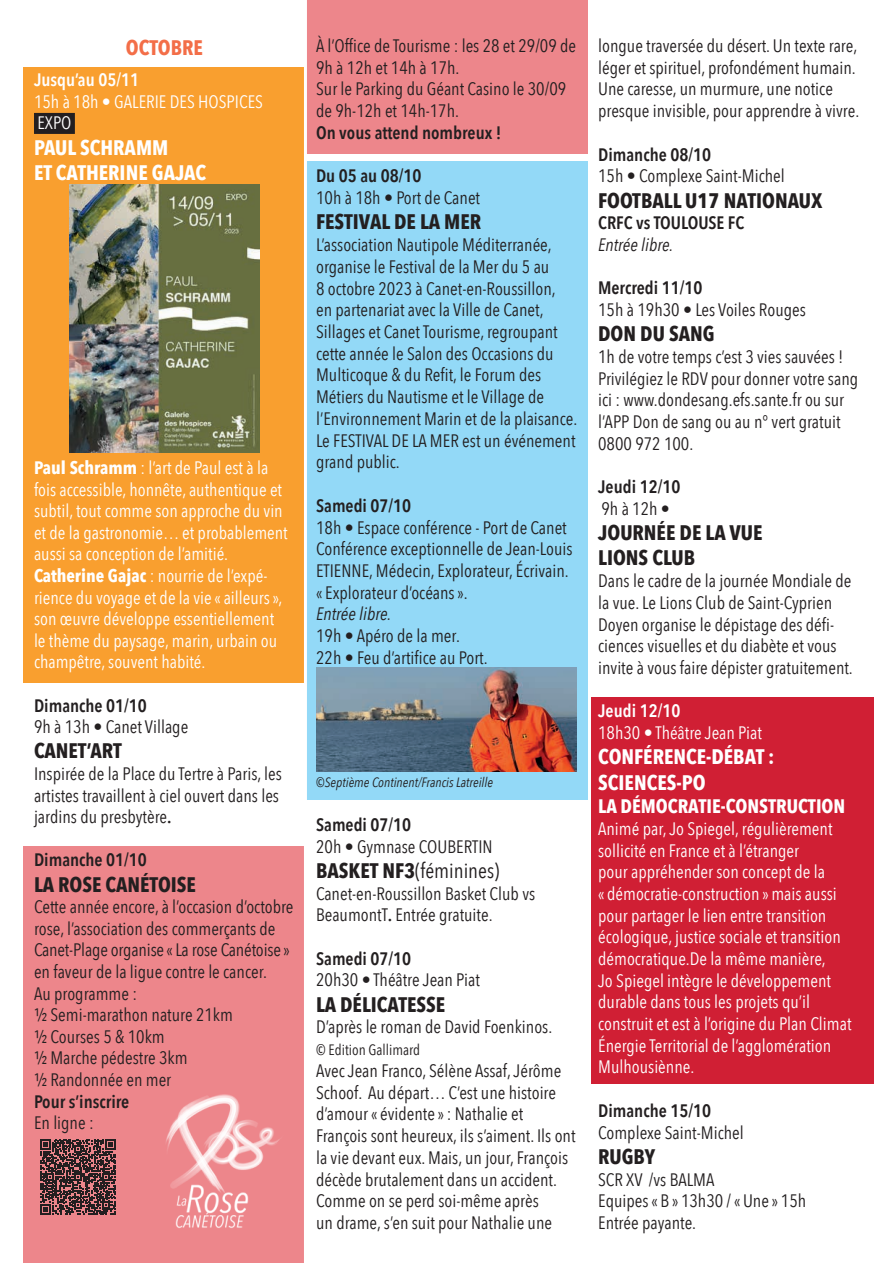
<style>
.page{position:relative;width:893px;height:1263px;background:#fff}
.page>*{position:absolute;margin:0;border:0;box-sizing:border-box;transform-origin:0 0}
.t1{font:700 21px/25.3px "Avenir Next Condensed";color:#231f20}
.t2{font:700 21px/25.2px "Avenir Next Condensed";color:#fff}
.t3{font:21px "Avenir Next Condensed";color:#231f20}
.t4{font:700 21px "Avenir Next Condensed";color:#f36e48}
.t5{font:700 19.5px "Avenir Next Condensed";color:#fff}
.t6{font:18px/21.8px "Avenir Next Condensed";color:#231f20}
.t7{font:18px/21.8px "Avenir Next Condensed";color:#fff}
.t8{font:600 18px "Avenir Next Condensed";color:#231f20}
.t9{font:italic 18px "Avenir Next Condensed";color:#231f20}
.t10{font:600 18px "Avenir Next Condensed";color:#fff}
.t11{font:15px "Avenir Next Condensed";color:#231f20}
.t12{font:italic 13.5px "Avenir Next Condensed";color:#231f20}
.s1{font-weight:700}
.s2{font-weight:600}
</style>
<div class="page">
<div style="left:23px;top:67px;width:282px;height:615px;background:#f99f2f"></div>
<div style="left:23px;top:846px;width:282px;height:417px;background:#ed868b"></div>
<div style="left:305px;top:0;width:282px;height:153px;background:#ed868b"></div>
<div style="left:305px;top:161px;width:282px;height:638px;background:#93d9f7"></div>
<div style="left:592px;top:697px;width:282px;height:387px;background:#d01f34"></div>
<hr style="left:304px;top:0;width:3px;height:1263px;background:#fff">
<img style="left:166px;top:1094px;width:114px;height:134px">
<div style="left:34px;top:113px;width:41px;height:21px;background:#231f20"></div>
<img style="left:70px;top:184px;width:189px;height:268px">
<svg style="left:40px;top:1139px;width:76px;height:76px"></svg>
<img style="left:316px;top:667px;width:261px;height:104px">
<p class="t4" style="left:126px;top:35px;width:78px">OCTOBRE</p>
<p class="t10" style="left:34px;top:64px;width:107px">Jusqu’au 05/11</p>
<p class="t7" style="left:34px;top:90px;width:230px">15h à 18h • GALERIE DES HOSPICES<br>EXPO</p>
<p class="t2" style="left:34px;top:135px;width:174px">PAUL SCHRAMM<br>ET CATHERINE GAJAC</p>
<p class="t7" style="left:34px;top:456px;width:255px"><span class="s1">Paul Schramm</span> : l’art de Paul est à la fois accessible, honnête, authentique et subtil, tout comme son approche du vin et de la gastronomie… et probablement aussi sa conception de l’amitié.<br><span class="s1">Catherine Gajac</span> : nourrie de l’expé&shy;rience du voyage et de la vie « ailleurs », son œuvre développe essentiellement le thème du paysage, marin, urbain ou champêtre, souvent habité.</p>
<p class="t8" style="left:34px;top:690px;width:114px">Dimanche 01/10</p>
<p class="t6" style="left:34px;top:715px;width:156px">9h à 13h • Canet Village</p>
<p class="t1" style="left:34px;top:738px;width:89px">CANET’ART</p>
<p class="t6" style="left:34px;top:762px;width:249px">Inspirée de la Place du Tertre à Paris, les artistes travaillent à ciel ouvert dans les jardins du presbytère<span class="s2">.</span></p>
<p class="t8" style="left:34px;top:844px;width:114px">Dimanche 01/10</p>
<p class="t1" style="left:34px;top:871px;width:164px">LA ROSE CANÉTOISE</p>
<p class="t6" style="left:34px;top:895px;width:261px">Cette année encore, à l’occasion d’octobre rose, l’association des commerçants de<br>Canet-Plage organise « La rose Canétoise » en faveur de la ligue contre le cancer.<br>Au programme :<br>½ Semi-marathon nature 21km<br>½ Courses 5 &amp; 10km<br>½ Marche pédestre 3km<br>½ Randonnée en mer</p>
<p class="t8" style="left:34px;top:1086px;width:97px">Pour s’inscrire</p>
<p class="t6" style="left:34px;top:1111px;width:61px">En ligne :</p>
<p class="t6" style="left:316px;top:34px;width:262px">À l’Office de Tourisme : les 28 et 29/09 de<br>9h à 12h et 14h à 17h.<br>Sur le Parking du Géant Casino le 30/09 de 9h-12h et 14h-17h.</p>
<p class="t8" style="left:316px;top:117px;width:187px">On vous attend nombreux !</p>
<p class="t8" style="left:316px;top:161px;width:107px">Du 05 au 08/10</p>
<p class="t6" style="left:316px;top:186px;width:166px">10h à 18h • Port de Canet</p>
<p class="t1" style="left:316px;top:209px;width:167px">FESTIVAL DE LA MER</p>
<p class="t6" style="left:316px;top:233px;width:263px">L’association Nautipole Méditerranée, organise le Festival de la Mer du 5 au<br>8 octobre 2023 à Canet-en-Roussillon,<br>en partenariat avec la Ville de Canet, Sillages et Canet Tourisme, regroupant cette année le Salon des Occasions du Multicoque &amp; du Refit, le Forum des Métiers du Nautisme et le Village de l’Environnement Marin et de la plaisance.<br>Le FESTIVAL DE LA MER est un événement grand public.</p>
<p class="t8" style="left:316px;top:490px;width:97px">Samedi 07/10</p>
<p class="t6" style="left:316px;top:515px;width:258px">18h • Espace conférence - Port de Canet Conférence exceptionnelle de Jean-Louis ETIENNE, Médecin, Explorateur, Écrivain. « Explorateur d’océans ».</p>
<p class="t9" style="left:316px;top:603px;width:77px">Entrée libre.</p>
<p class="t6" style="left:316px;top:624px;width:173px">19h • Apéro de la mer.<br>22h • Feu d’artifice au Port.</p>
<p class="t12" style="left:316px;top:774px;width:178px">©Septième Continent/Francis Latreille</p>
<p class="t8" style="left:316px;top:809px;width:97px">Samedi 07/10</p>
<p class="t6" style="left:316px;top:834px;width:178px">20h • Gymnase COUBERTIN</p>
<p class="t3" style="left:316px;top:852px;width:185px"><span class="s1">BASKET NF3</span>(féminines)</p>
<p class="t6" style="left:316px;top:881px;width:221px">Canet-en-Roussillon Basket Club vs<br>BeaumontT<span class="s2">.</span> Entrée gratuite.</p>
<p class="t8" style="left:316px;top:943px;width:97px">Samedi 07/10</p>
<p class="t6" style="left:316px;top:968px;width:165px">20h30 • Théâtre Jean Piat</p>
<p class="t1" style="left:316px;top:991px;width:131px">LA DÉLICATESSE</p>
<p class="t6" style="left:316px;top:1015px;width:238px">D’après le roman de David Foenkinos.</p>
<p class="t11" style="left:316px;top:1037px;width:106px">© Edition Gallimard</p>
<p class="t6" style="left:316px;top:1059px;width:261px">Avec Jean Franco, Sélène Assaf, Jérôme Schoof. Au départ… C’est une histoire d’amour « évidente » : Nathalie et François sont heureux, ils s’aiment. Ils ont la vie devant eux. Mais, un jour, François décède brutalement dans un accident.<br>Comme on se perd soi-même après<br>un drame, s’en suit pour Nathalie une</p>
<p class="t6" style="left:598px;top:34px;width:263px">longue traversée du désert. Un texte rare, léger et spirituel, profondément humain.<br>Une caresse, un murmure, une notice presque invisible, pour apprendre à vivre.</p>
<p class="t8" style="left:598px;top:139px;width:114px">Dimanche 08/10</p>
<p class="t6" style="left:598px;top:164px;width:188px">15h • Complexe Saint-Michel</p>
<p class="t1" style="left:598px;top:187px;width:226px">FOOTBALL U17 NATIONAUX</p>
<p class="t8" style="left:598px;top:207px;width:148px">CRFC vs TOULOUSE FC</p>
<p class="t9" style="left:598px;top:234px;width:77px">Entrée libre.</p>
<p class="t8" style="left:598px;top:272px;width:106px">Mercredi 11/10</p>
<p class="t6" style="left:598px;top:298px;width:209px">15h à 19h30 • Les Voiles Rouges</p>
<p class="t1" style="left:598px;top:321px;width:118px">DON DU SANG</p>
<p class="t6" style="left:598px;top:345px;width:262px">1h de votre temps c’est 3 vies sauvées !<br>Privilégiez le RDV pour donner votre sang ici : www.dondesang.efs.sante.fr ou sur l’APP Don de sang ou au n° vert gratuit 0800 972 100.</p>
<p class="t8" style="left:598px;top:471px;width:84px">Jeudi 12/10</p>
<p class="t6" style="left:601px;top:497px;width:70px">9h à 12h •</p>
<p class="t1" style="left:598px;top:520px;width:166px">JOURNÉE DE LA VUE<br>LIONS CLUB</p>
<p class="t6" style="left:598px;top:569px;width:256px">Dans le cadre de la journée Mondiale de la vue. Le Lions Club de Saint-Cyprien Doyen organise le dépistage des défi&shy;ciences visuelles et du diabète et vous invite à vous faire dépister gratuitement.</p>
<p class="t10" style="left:598px;top:695px;width:84px">Jeudi 12/10</p>
<p class="t7" style="left:598px;top:721px;width:165px">18h30 • Théâtre Jean Piat</p>
<p class="t2" style="left:598px;top:744px;width:178px">CONFÉRENCE-DÉBAT :<br>SCIENCES-PO</p>
<p class="t5" style="left:598px;top:794px;width:249px">LA DÉMOCRATIE-CONSTRUCTION</p>
<p class="t7" style="left:598px;top:817px;width:255px">Animé par, Jo Spiegel, régulièrement sollicité en France et à l’étranger<br>pour appréhender son concept de la<br>« démocratie-construction » mais aussi pour partager le lien entre transition écologique, justice sociale et transition démocratique.De la même manière,<br>Jo Spiegel intègre le développement durable dans tous les projets qu’il construit et est à l’origine du Plan Climat Énergie Territorial de l’agglomération Mulhousiènne.</p>
<p class="t8" style="left:598px;top:1095px;width:114px">Dimanche 15/10</p>
<p class="t6" style="left:598px;top:1120px;width:147px">Complexe Saint-Michel</p>
<p class="t1" style="left:598px;top:1144px;width:58px">RUGBY</p>
<p class="t6" style="left:598px;top:1167px;width:210px">SCR XV /vs BALMA<br>Equipes « B » 13h30 / « Une » 15h<br>Entrée payante.</p>
</div>
